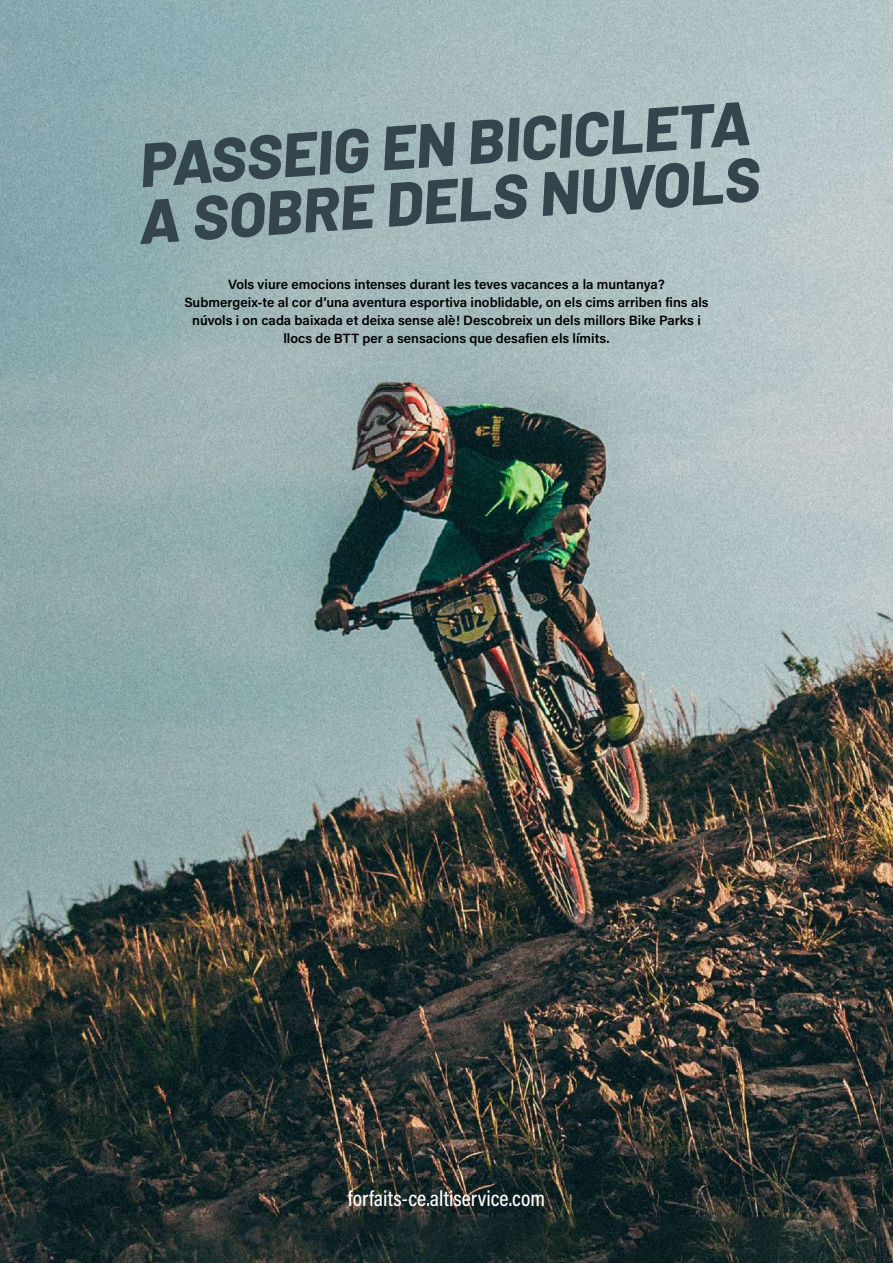
<style>
.page{position:relative;width:893px;height:1263px;background:#fff}
.page>*{position:absolute;margin:0;border:0;box-sizing:border-box;transform-origin:0 0}
.t1{font:italic 800 61.95px/56.6px "Barlow";color:#34454d}
.t2{font:500 22.05px "Acumin Pro Cond";letter-spacing:.005em;color:#fff}
.t3{font:13.5px/18px "Acumin Variable Concept";color:#000;text-align:center}
</style>
<div class="page">
<img style="left:0;top:0;width:893px;height:1263px">
<h1 class="t1" style="left:132px;top:133px;width:624px;rotate:-4deg">PASSEIG EN BICICLETA<br>A SOBRE DELS NUVOLS</h1>
<p class="t3" style="left:184px;top:275px;width:526px">Vols viure emocions intenses durant les teves vacances a la muntanya?<br>Submergeix-te al cor d’una aventura esportiva inoblidable, on els cims arriben fins als núvols i on cada baixada et deixa sense alè! Descobreix un dels millors Bike Parks i llocs de BTT per a sensacions que desafien els límits.</p>
<h2 class="t2" style="left:348px;top:1184px;width:199px">forfaits-ce.altiservice.com</h2>
</div>
